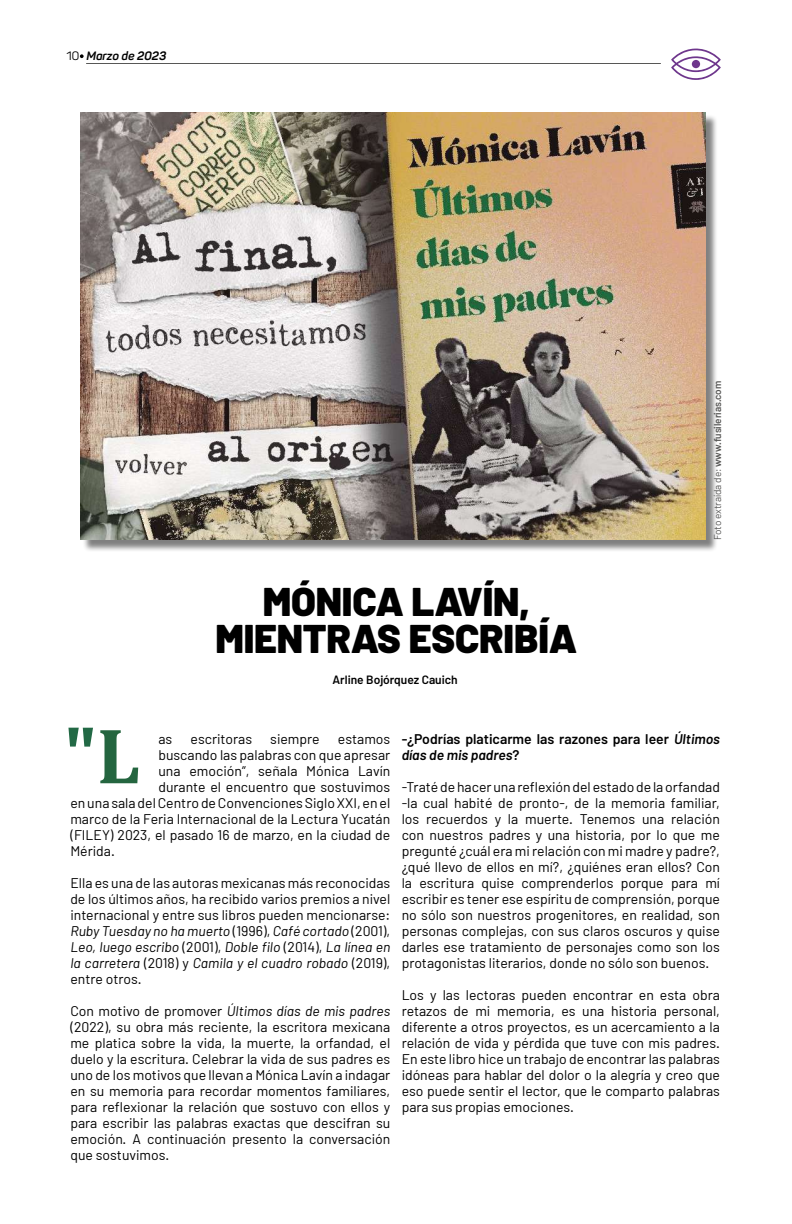
<style>
.page{position:relative;width:792px;height:1224px;background:#fff}
.page>*{position:absolute;margin:0;border:0;box-sizing:border-box;transform-origin:0 0}
.t1{font:700 79.5px "Cambria";color:#226945}
.t2{font:900 40px/37px "Barlow";letter-spacing:-.005em;color:#000;text-align:center}
.t3{font:14px/16px "Barlow";color:#000;text-align:justify}
.t4{font:600 14px/16px "Barlow";color:#000}
.t5{font:600 12px "Barlow";color:#000}
.t6{font:italic 700 12px "Panton";color:#000}
.t7{font:600 10px "Barlow";letter-spacing:-.01em;color:#575756}
.s1{font-weight:400;font-style:normal}
.s2{font-weight:400}
.s3{color:#24653f}
.s4{font-style:italic}
</style>
<div class="page">
<hr style="left:86px;top:63px;width:575px;height:1px;background:#575756">
<svg style="left:80px;top:54px;width:4px;height:4px"></svg>
<svg style="left:671px;top:48px;width:50px;height:32px"></svg>
<div style="left:692px;top:60px;width:8px;height:8px;background:#6e368c;border-radius:50%"></div>
<div style="left:82px;top:115px;width:636px;height:437px;background:#000;opacity:.5"></div>
<img style="left:81px;top:113px;width:624px;height:427px">
<p class="t6" style="left:67px;top:48px;width:101px"><span class="s1">10</span> Marzo de 2023</p>
<h2 class="t2" style="left:215px;top:583px;width:364px">MÓNICA LAVÍN,<br>MIENTRAS ESCRIBÍA</h2>
<p class="t5" style="left:333px;top:672px;width:127px">Arline Bojórquez Cauich</p>
<p class="t7" style="left:711px;top:540px;width:161px;rotate:-90deg"><span class="s2">Foto extraída de:</span> www.fusilerias.com</p>
<h1 class="t1" style="left:64px;top:700px;width:78px">"<span class="s3">L</span></h1>
<p class="t4" style="left:402px;top:730px;width:320px">-¿Podrías platicarme las razones para leer <span class="s4">Últimos días de mis padres</span>?</p>
<p class="t3" style="left:402px;top:778px;width:320px">-Traté de hacer una reflexión del estado de la orfandad -la cual habité de pronto-, de la memoria familiar, los recuerdos y la muerte. Tenemos una relación con nuestros padres y una historia, por lo que me pregunté ¿cuál era mi relación con mi madre y padre?, ¿qué llevo de ellos en mí?, ¿quiénes eran ellos? Con la escritura quise comprenderlos porque para mí escribir es tener ese espíritu de comprensión, porque no sólo son nuestros progenitores, en realidad, son personas complejas, con sus claros oscuros y quise darles ese tratamiento de personajes como son los protagonistas literarios, donde no sólo son buenos.</p>
<p class="t3" style="left:402px;top:986px;width:320px">Los y las lectoras pueden encontrar en esta obra retazos de mi memoria, es una historia personal, diferente a otros proyectos, es un acercamiento a la relación de vida y pérdida que tuve con mis padres.<br>En este libro hice un trabajo de encontrar las palabras idóneas para hablar del dolor o la alegría y creo que eso puede sentir el lector, que le comparto palabras para sus propias emociones.</p>
<p class="t3" style="left:158px;top:730px;width:15px">as</p>
<p class="t3" style="left:191px;top:730px;width:63px">escritoras</p>
<p class="t3" style="left:270px;top:730px;width:51px">siempre</p>
<p class="t3" style="left:338px;top:730px;width:54px">estamos</p>
<p class="t3" style="left:158px;top:746px;width:233px">buscando las palabras con que apresar</p>
<p class="t3" style="left:158px;top:762px;width:233px">una emoción”, señala Mónica Lavín</p>
<p class="t3" style="left:158px;top:778px;width:233px">durante el encuentro que sostuvimos</p>
<p class="t3" style="left:70px;top:794px;width:321px">en una sala del Centro de Convenciones Siglo XXI, en el</p>
<p class="t3" style="left:70px;top:810px;width:321px">marco de la Feria Internacional de la Lectura Yucatán</p>
<p class="t3" style="left:70px;top:826px;width:321px">(FILEY) 2023, el pasado 16 de marzo, en la ciudad de</p>
<p class="t3" style="left:70px;top:842px;width:46px">Mérida.</p>
<p class="t3" style="left:70px;top:874px;width:322px">Ella es una de las autoras mexicanas más reconocidas de los últimos años, ha recibido varios premios a nivel internacional y entre sus libros pueden mencionarse:<br><span class="s4">Ruby Tuesday no ha muerto</span> (1996), <span class="s4">Café cortado</span> (2001), <span class="s4">Leo, luego escribo</span> (2001), <span class="s4">Doble filo</span> (2014), <span class="s4">La línea en la carretera</span> (2018) y <span class="s4">Camila y el cuadro robado</span> (2019), entre otros.</p>
<p class="t3" style="left:70px;top:1002px;width:321px">Con motivo de promover <span class="s4">Últimos días de mis padres </span>(2022), su obra más reciente, la escritora mexicana me platica sobre la vida, la muerte, la orfandad, el duelo y la escritura. Celebrar la vida de sus padres es uno de los motivos que llevan a Mónica Lavín a indagar en su memoria para recordar momentos familiares, para reflexionar la relación que sostuvo con ellos y para escribir las palabras exactas que descifran su emoción. A continuación presento la conversación que sostuvimos.</p>
</div>
